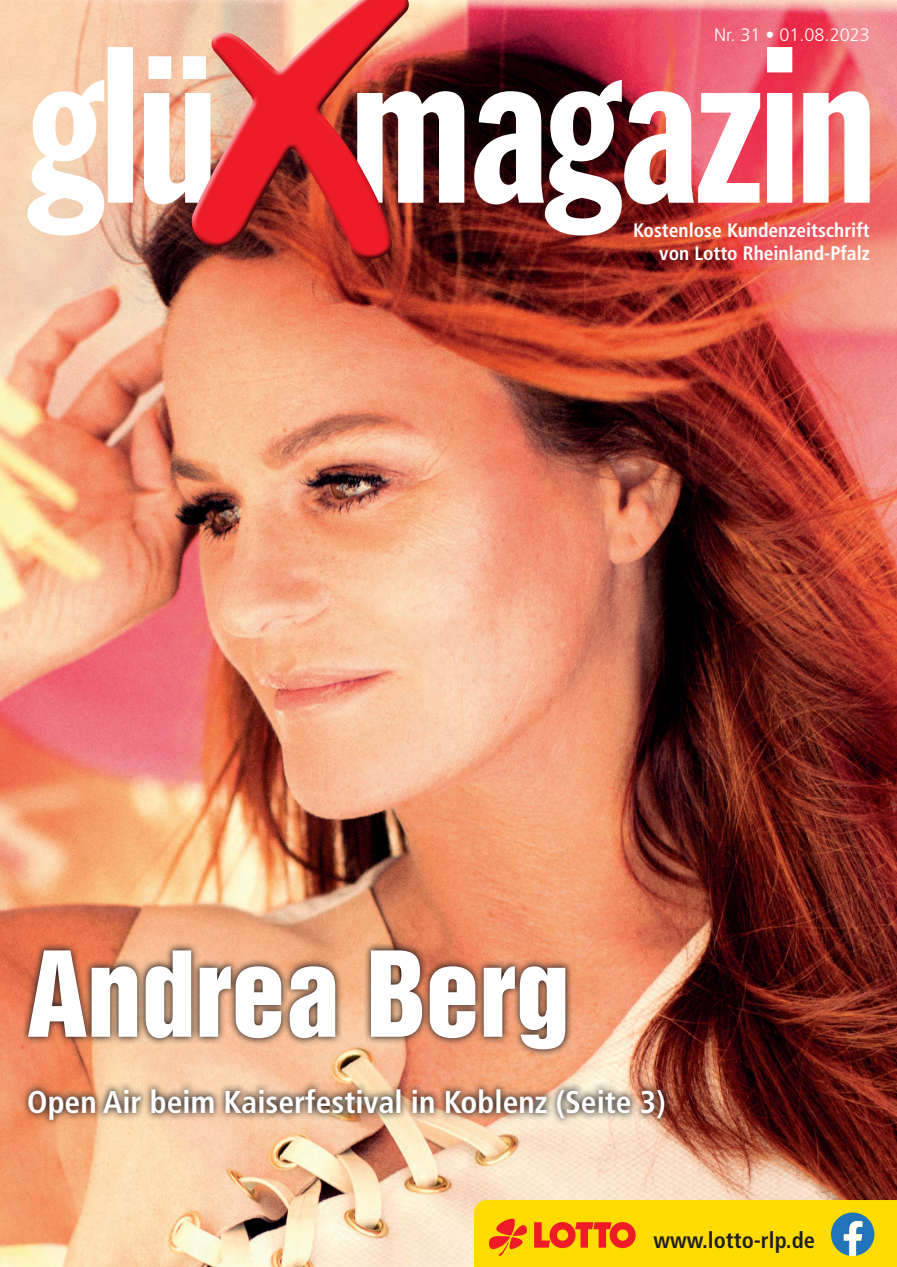
<style>
.page{position:relative;width:897px;height:1267px;background:#fff}
.page>*{position:absolute;margin:0;border:0;box-sizing:border-box;transform-origin:0 0}
.Headline{font:108px "Helvetica Inserat LT Std";color:#fff}
.Subline{font:700 condensed 31.5px "Frutiger LT Std";color:#fff}
.Internetadresse_bw_r{font:700 condensed 22.5px "Frutiger LT Std";color:#231f20}
.Herausgeber{font:700 condensed 19.5px "Frutiger LT Std";color:#fff}
.KW_Datum{font:300 18px "Frutiger LT Std";color:#fff}
</style>
<div class="page">
<img style="left:0;top:0;width:896px;height:1266px">
<svg style="left:415px;top:47px;width:454px;height:188px"></svg>
<svg style="left:27px;top:47px;width:163px;height:188px"></svg>
<div style="left:190px;top:0;width:225px;height:260px;background:#231f20;opacity:.75"></div>
<svg style="left:20px;top:942px;width:554px;height:115px;background:#966a53"></svg>
<img style="left:21px;top:1080px;width:651px;height:47px">
<svg style="left:474px;top:1199px;width:423px;height:68px;background:#f4c811"></svg>
<p class="KW_Datum" style="left:714px;top:24px;width:157px">Nr. 31 • 01.08.2023</p>
<p class="Herausgeber" style="left:633px;top:218px;width:238px">Kostenlose Kundenzeitschrift</p>
<p class="Herausgeber" style="left:659px;top:241px;width:212px">von Lotto Rheinland-Pfalz</p>
<p class="Headline" style="left:27px;top:929px;width:543px">Andrea Berg</p>
<p class="Subline" style="left:27px;top:1083px;width:639px">Open Air beim Kaiserfestival in Koblenz (Seite 3)</p>
<p class="Internetadresse_bw_r" style="left:653px;top:1226px;width:163px">www.lotto-rlp.de</p>
</div>
